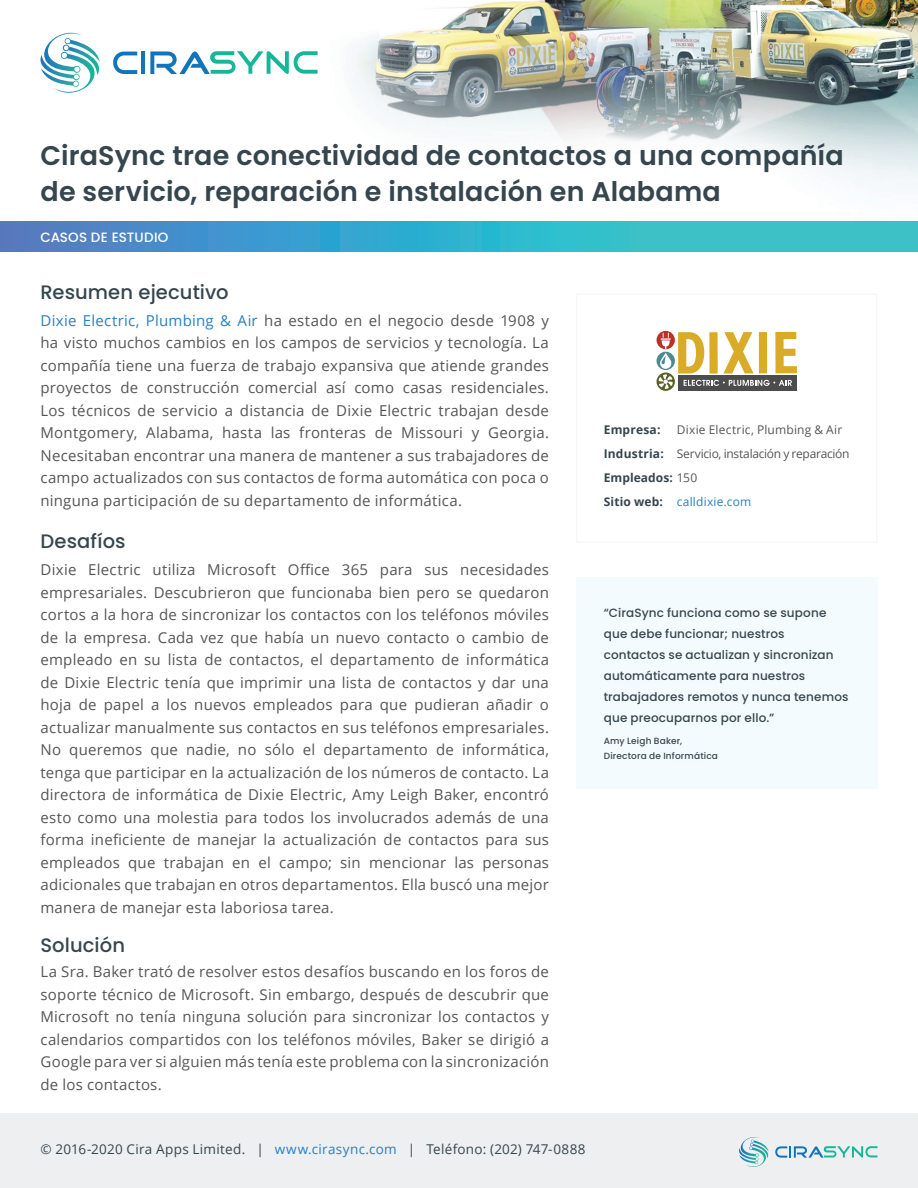
<style>
.page{position:relative;width:918px;height:1188px;background:#fff}
.page>*{position:absolute;margin:0;border:0;box-sizing:border-box;transform-origin:0 0}
.t1{font:600 27px/36px "Poppins";letter-spacing:.005em;color:#36464e}
.t2{font:500 19.5px "Poppins";letter-spacing:.005em;color:#36464e}
.t3{font:15px/22.5px "Open Sans";letter-spacing:.015em;color:#545554;text-align:justify}
.t4{font:13.5px "Open Sans";letter-spacing:.02em;color:#36464e}
.t5{font:500 13.5px "Poppins";letter-spacing:.01em;color:#fff}
.t6{font:500 12px/21px "Poppins";letter-spacing:.01em;color:#36464e}
.t7{font:12px/24px "Open Sans";letter-spacing:-.005em;color:#545554}
.t8{font:700 12px/24px "Open Sans";letter-spacing:.015em;color:#36464e}
.t9{font:12px "Open Sans";letter-spacing:.015em;color:#297fc3}
.t10{font:500 9px/15px "Poppins";letter-spacing:.02em;color:#36464e}
.s1{color:#297fc3}
.s2{font-weight:400;color:#545554}
</style>
<div class="page">
<img style="left:0;top:0;width:918px;height:222px">
<div style="left:576px;top:577px;width:302px;height:212px;background:#f4fbfe"></div>
<div style="left:678px;top:375px;width:119px;height:15px;background:#4c4c4c"></div>
<div style="left:657px;top:331px;width:18px;height:18px;background:#bd2f28;border-radius:50%"></div>
<div style="left:657px;top:352px;width:18px;height:18px;background:#4d8990;border-radius:50%"></div>
<svg style="left:657px;top:372px;width:18px;height:19px"></svg>
<svg style="left:659px;top:332px;width:138px;height:57px"></svg>
<svg style="left:0;top:222px;width:918px;height:30px;background:#3caac9"></svg>
<hr style="left:142px;top:52px;width:3px;height:22px;background:#1275bb">
<svg style="left:150px;top:51px;width:168px;height:23px"></svg>
<svg style="left:25px;top:25px;width:112px;height:78px"></svg>
<div style="left:0;top:1113px;width:918px;height:75px;background:#edeff0"></div>
<svg style="left:739px;top:1137px;width:139px;height:30px"></svg>
<h1 class="t1" style="left:40px;top:138px;width:805px">CiraSync trae conectividad de contactos a una compañía de servicio, reparación e instalación en Alabama</h1>
<p class="t5" style="left:40px;top:230px;width:129px">CASOS DE ESTUDIO</p>
<h2 class="t2" style="left:40px;top:281px;width:189px">Resumen ejecutivo</h2>
<p class="t3" style="left:40px;top:309px;width:510px"><span class="s1">Dixie Electric, Plumbing &amp; Air</span> ha estado en el negocio desde 1908 y ha visto muchos cambios en los campos de servicios y tecnología. La compañía tiene una fuerza de trabajo expansiva que atiende grandes proyectos de construcción comercial así como casas residenciales.<br>Los técnicos de servicio a distancia de Dixie Electric trabajan desde Montgomery, Alabama, hasta las fronteras de Missouri y Georgia.<br>Necesitaban encontrar una manera de mantener a sus trabajadores de campo actualizados con sus contactos de forma automática con poca o ninguna participación de su departamento de informática.</p>
<h2 class="t2" style="left:40px;top:530px;width:87px">Desafíos</h2>
<p class="t3" style="left:40px;top:558px;width:510px">Dixie Electric utiliza Microsoft Office 365 para sus necesidades empresariales. Descubrieron que funcionaba bien pero se quedaron cortos a la hora de sincronizar los contactos con los teléfonos móviles de la empresa. Cada vez que había un nuevo contacto o cambio de empleado en su lista de contactos, el departamento de informática de Dixie Electric tenía que imprimir una lista de contactos y dar una hoja de papel a los nuevos empleados para que pudieran añadir o actualizar manualmente sus contactos en sus teléfonos empresariales.<br>No queremos que nadie, no sólo el departamento de informática, tenga que participar en la actualización de los números de contacto. La directora de informática de Dixie Electric, Amy Leigh Baker, encontró esto como una molestia para todos los involucrados además de una forma ineficiente de manejar la actualización de contactos para sus empleados que trabajan en el campo; sin mencionar las personas adicionales que trabajan en otros departamentos. Ella buscó una mejor manera de manejar esta laboriosa tarea.</p>
<h2 class="t2" style="left:40px;top:934px;width:86px">Solución</h2>
<p class="t3" style="left:40px;top:960px;width:510px">La Sra. Baker trató de resolver estos desafíos buscando en los foros de soporte técnico de Microsoft. Sin embargo, después de descubrir que Microsoft no tenía ninguna solución para sincronizar los contactos y calendarios compartidos con los teléfonos móviles, Baker se dirigió a Google para ver si alguien más tenía este problema con la sincronización de los contactos.</p>
<p class="t7" style="left:677px;top:417px;width:174px">Dixie Electric, Plumbing &amp; Air<br>Servicio, instalación y reparación</p>
<p class="t9" style="left:677px;top:493px;width:76px">calldixie.com</p>
<p class="t8" style="left:604px;top:417px;width:95px">Empresa:<br>Industria:<br>Empleados: <span class="s2">150<br></span>Sitio web:</p>
<p class="t6" style="left:604px;top:602px;width:246px">“CiraSync funciona como se supone que debe funcionar; nuestros contactos se actualizan y sincronizan automáticamente para nuestros trabajadores remotos y nunca tenemos que preocuparnos por ello.”</p>
<p class="t10" style="left:604px;top:733px;width:116px">Amy Leigh Baker,<br>Directora de Informática</p>
<p class="t4" style="left:40px;top:1140px;width:547px">© 2016-2020 Cira Apps Limited. | <span class="s1">www.cirasync.com</span> | Teléfono: (202) 747-0888</p>
</div>
